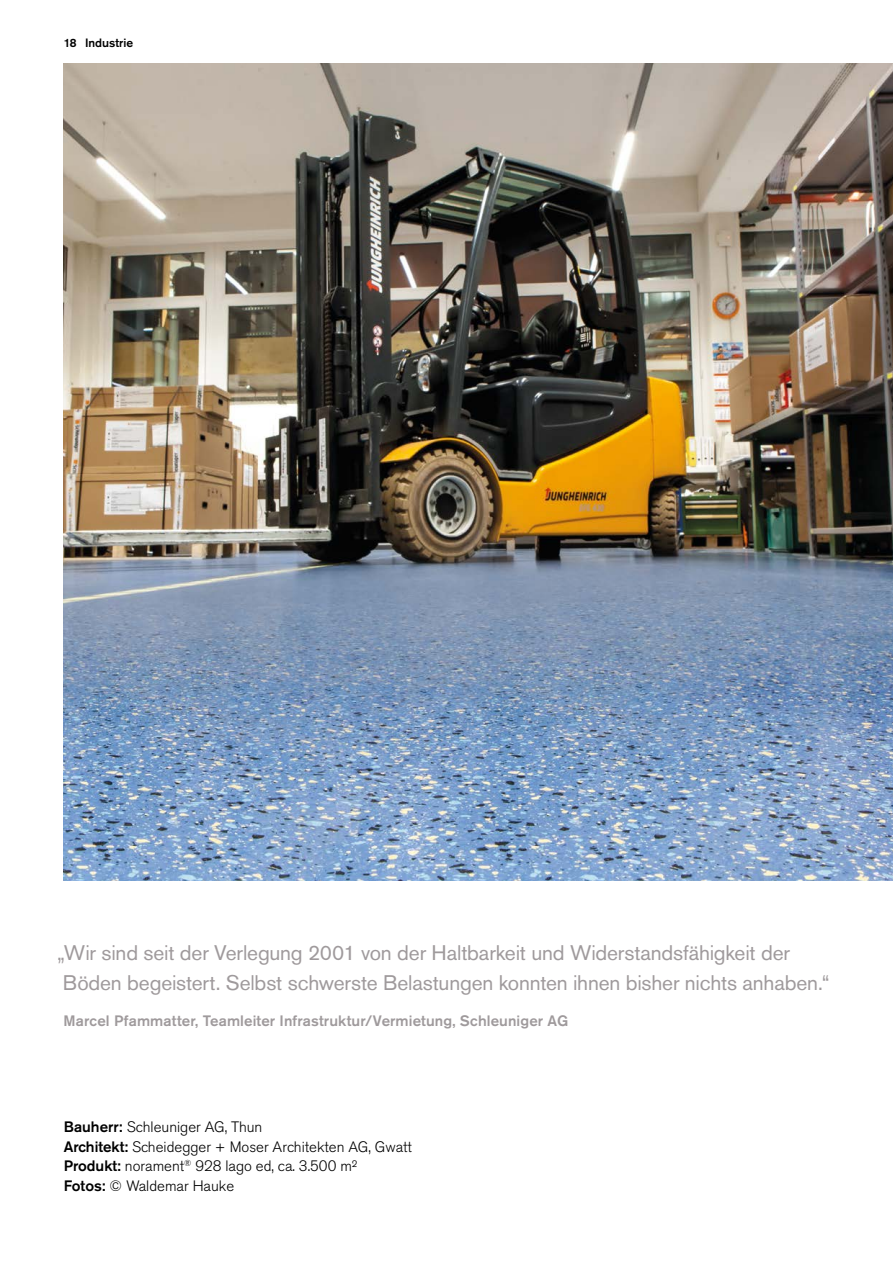
<style>
.page{position:relative;width:893px;height:1263px;background:#fff}
.page>*{position:absolute;margin:0;border:0;box-sizing:border-box;transform-origin:0 0}
.t1{font:21px/30px "Akzidenz Grotesk Pro";letter-spacing:-.01em;color:#9f9a9c}
.t2{font:300 15px/19.5px "Akzidenz Grotesk Pro";color:#000}
.t3{font:500 15px "Akzidenz Grotesk Pro";letter-spacing:.005em;color:#9f9a9c}
.t4{font:500 12px "Akzidenz Grotesk Pro";color:#000}
.s1{font-weight:500}
</style>
<div class="page">
<img style="left:64px;top:64px;width:829px;height:816px">
<p class="t4" style="left:64px;top:35px;width:71px">18 Industrie</p>
<p class="t1" style="left:57px;top:937px;width:774px">„Wir sind seit der Verlegung 2001 von der Haltbarkeit und Widerstandsfähigkeit der<br>Böden begeistert. Selbst schwerste Belastungen konnten ihnen bisher nichts anhaben.“</p>
<p class="t3" style="left:63px;top:1011px;width:506px">Marcel Pfammatter, Teamleiter Infrastruktur/Vermietung, Schleuniger AG</p>
<p class="t2" style="left:64px;top:1117px;width:350px"><span class="s1">Bauherr:</span> Schleuniger AG, Thun<br><span class="s1">Architekt:</span> Scheidegger + Moser Architekten AG, Gwatt <span class="s1">Produkt:</span> norament<sup>®</sup> 928 lago ed, ca. 3.500 m²<br><span class="s1">Fotos:</span> © Waldemar Hauke</p>
</div>
